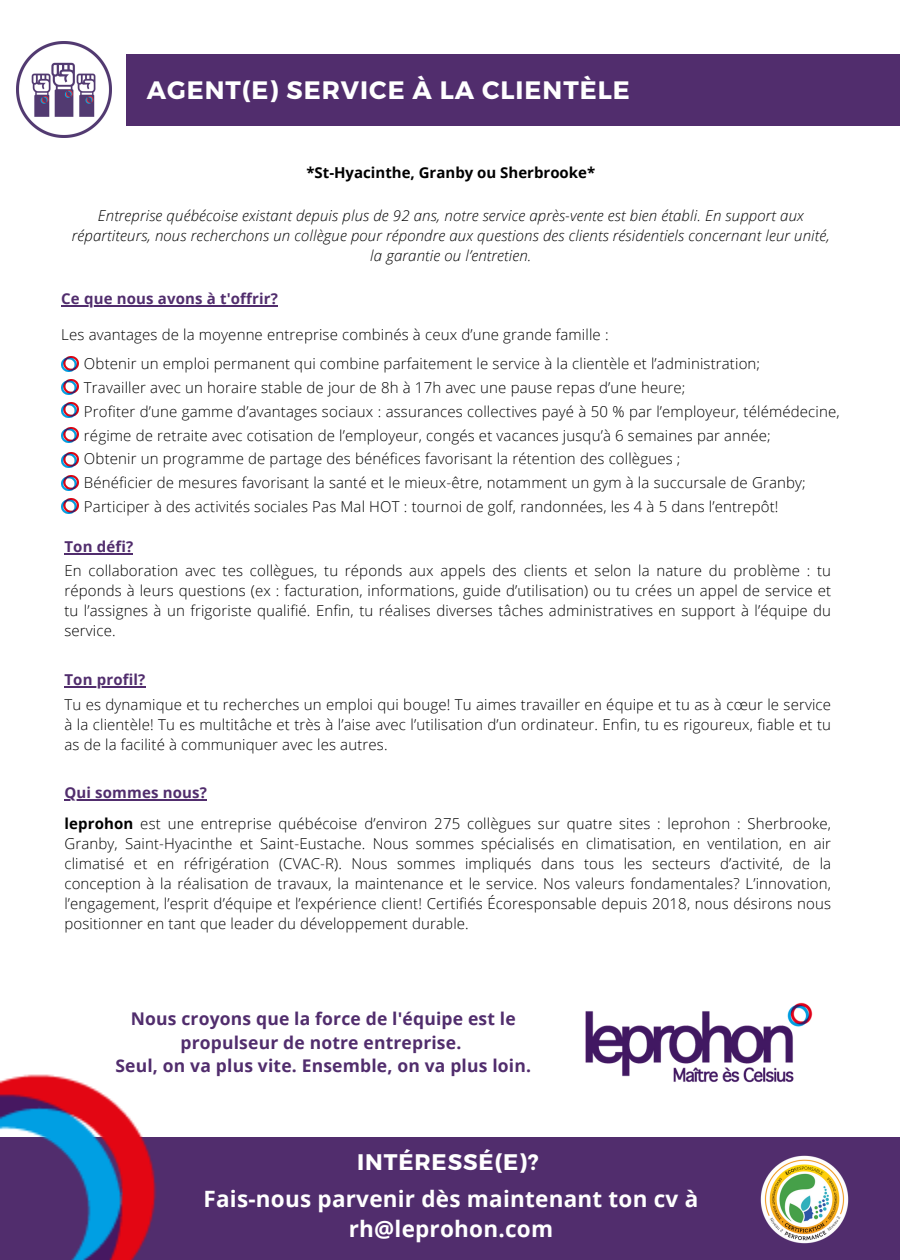
<style>
.page{position:relative;width:900px;height:1260px;background:#512d6d}
.page>*{position:absolute;margin:0;border:0;box-sizing:border-box;transform-origin:0 0}
.t1{font:700 25.25px "Montserrat";letter-spacing:.04em;color:#fff}
.t2{font:700 22.5px/30px "Open Sans";letter-spacing:.01em;color:#fff;text-align:center}
.t3{font:700 22.5px "Montserrat";letter-spacing:.04em;color:#fff}
.t4{font:700 17.5px/23.2px "Open Sans";letter-spacing:.01em;color:#512d6d;text-align:center}
.t5{font:300 15px/20px "Open Sans";letter-spacing:.01em;color:#000;text-align:justify}
.t6{font:italic 300 15px/20px "Open Sans";letter-spacing:.01em;color:#000;text-align:center}
.t7{font:700 15px "Open Sans";letter-spacing:.01em;color:#512d6d}
.t8{font:700 15px "Open Sans";color:#000}
.s1{font-weight:700}
</style>
<div class="page">
<div style="left:0;top:0;width:900px;height:1137px;background:#fff"></div>
<div style="left:127px;top:54px;width:773px;height:71px;background:#512d6d"></div>
<img style="left:585px;top:1002px;width:228px;height:81px">
<img style="left:16px;top:42px;width:96px;height:96px">
<img style="left:0;top:1074px;width:156px;height:186px">
<img style="left:760px;top:1155px;width:89px;height:89px">
<hr style="left:61px;top:306px;width:217px;height:1px;background:#512d6d">
<hr style="left:64px;top:553px;width:69px;height:1px;background:#512d6d">
<hr style="left:64px;top:686px;width:82px;height:2px;background:#512d6d">
<hr style="left:64px;top:800px;width:143px;height:1px;background:#512d6d">
<img style="left:62px;top:356px;width:16px;height:15px">
<img style="left:62px;top:379px;width:16px;height:15px">
<img style="left:62px;top:403px;width:16px;height:15px">
<img style="left:62px;top:427px;width:16px;height:15px">
<img style="left:62px;top:452px;width:16px;height:15px">
<img style="left:62px;top:475px;width:16px;height:15px">
<img style="left:62px;top:499px;width:16px;height:15px">
<p class="t1" style="left:147px;top:74px;width:485px">AGENT(E) SERVICE À LA CLIENTÈLE</p>
<p class="t8" style="left:306px;top:162px;width:290px">*St-Hyacinthe, Granby ou Sherbrooke*</p>
<h5 class="t6" style="left:72px;top:205px;width:759px">Entreprise québécoise existant depuis plus de 92 ans, notre service après-vente est bien établi. En support aux répartiteurs, nous recherchons un collègue pour répondre aux questions des clients résidentiels concernant leur unité, la garantie ou l’entretien.</h5>
<p class="t7" style="left:61px;top:288px;width:218px">Ce que nous avons à t'offrir?</p>
<p class="t5" style="left:61px;top:324px;width:549px">Les avantages de la moyenne entreprise combinés à ceux d’une grande famille :</p>
<p class="t5" style="left:84px;top:354px;width:678px">Obtenir un emploi permanent qui combine parfaitement le service à la clientèle et l’administration;</p>
<p class="t5" style="left:84px;top:377px;width:603px">Travailler avec un horaire stable de jour de 8h à 17h avec une pause repas d’une heure;</p>
<h5 class="t5" style="left:84px;top:399px;width:757px;line-height:23.8px">Profiter d’une gamme d’avantages sociaux : assurances collectives payé à 50 % par l’employeur, télémédecine, régime de retraite avec cotisation de l’employeur, congés et vacances jusqu’à 6 semaines par année;</h5>
<p class="t5" style="left:84px;top:449px;width:598px">Obtenir un programme de partage des bénéfices favorisant la rétention des collègues ;</p>
<h5 class="t5" style="left:84px;top:472px;width:723px">Bénéficier de mesures favorisant la santé et le mieux-être, notamment un gym à la succursale de Granby;</h5>
<p class="t5" style="left:84px;top:496px;width:696px">Participer à des activités sociales Pas Mal HOT : tournoi de golf, randonnées, les 4 à 5 dans l’entrepôt!</p>
<p class="t7" style="left:64px;top:536px;width:70px">Ton défi?</p>
<p class="t5" style="left:64px;top:560px;width:768px">En collaboration avec tes collègues, tu réponds aux appels des clients et selon la nature du problème : tu réponds à leurs questions (ex : facturation, informations, guide d’utilisation) ou tu crées un appel de service et tu l’assignes à un frigoriste qualifié. Enfin, tu réalises diverses tâches administratives en support à l’équipe du service.</p>
<p class="t7" style="left:64px;top:669px;width:82px">Ton profil?</p>
<p class="t5" style="left:64px;top:694px;width:768px">Tu es dynamique et tu recherches un emploi qui bouge! Tu aimes travailler en équipe et tu as à cœur le service à la clientèle! Tu es multitâche et très à l’aise avec l’utilisation d’un ordinateur. Enfin, tu es rigoureux, fiable et tu as de la facilité à communiquer avec les autres.</p>
<p class="t7" style="left:64px;top:782px;width:144px">Qui sommes nous?</p>
<h5 class="t5" style="left:64px;top:813px;width:768px"><span class="s1">leprohon</span> est une entreprise québécoise d’environ 275 collègues sur quatre sites : leprohon : Sherbrooke, Granby, Saint-Hyacinthe et Saint-Eustache. Nous sommes spécialisés en climatisation, en ventilation, en air climatisé et en réfrigération (CVAC-R). Nous sommes impliqués dans tous les secteurs d’activité, de la conception à la réalisation de travaux, la maintenance et le service. Nos valeurs fondamentales? L’innovation, l’engagement, l’esprit d’équipe et l’expérience client! Certifiés Écoresponsable depuis 2018, nous désirons nous positionner en tant que leader du développement durable.</h5>
<p class="t4" style="left:115px;top:1007px;width:417px">Nous croyons que la force de l'équipe est le propulseur de notre entreprise.<br>Seul, on va plus vite. Ensemble, on va plus loin.</p>
<p class="t3" style="left:357px;top:1147px;width:183px">INTÉRESSÉ(E)?</p>
<p class="t2" style="left:204px;top:1183px;width:496px">Fais-nous parvenir dès maintenant ton cv à rh@leprohon.com</p>
</div>
